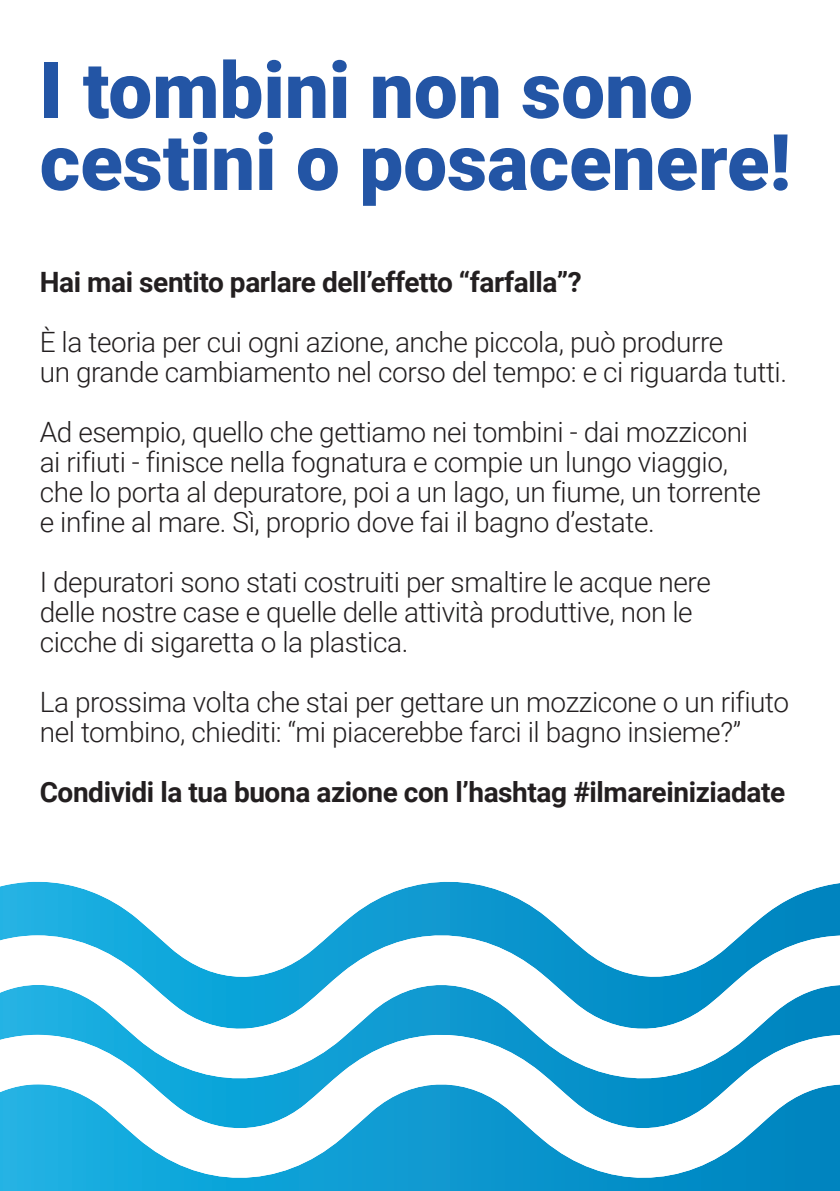
<style>
.page{position:relative;width:840px;height:1191px;background:#fff}
.page>*{position:absolute;margin:0;border:0;box-sizing:border-box;transform-origin:0 0}
.t1{font:900 78px/72px "Roboto";color:#2355a5}
.t2{font:300 28px/30px "Roboto";letter-spacing:-.015em;color:#231f20}
.t3{font:700 28px "Roboto";letter-spacing:-.015em;color:#231f20}
</style>
<div class="page">
<svg style="left:0;top:881px;width:839px;height:41px"></svg>
<svg style="left:0;top:923px;width:839px;height:98px"></svg>
<svg style="left:0;top:1022px;width:839px;height:169px"></svg>
<h1 class="t1" style="left:40px;top:51px;width:752px">I tombini non sono cestini o posacenere!</h1>
<p class="t3" style="left:40px;top:263px;width:543px">Hai mai sentito parlare dell’effetto “farfalla”?</p>
<p class="t2" style="left:40px;top:326px;width:748px">È la teoria per cui ogni azione, anche piccola, può produrre<br>un grande cambiamento nel corso del tempo: e ci riguarda tutti.</p>
<p class="t2" style="left:40px;top:416px;width:722px">Ad esempio, quello che gettiamo nei tombini - dai mozziconi ai rifiuti - finisce nella fognatura e compie un lungo viaggio, che lo porta al depuratore, poi a un lago, un fiume, un torrente e infine al mare. Sì, proprio dove fai il bagno d’estate.</p>
<p class="t2" style="left:40px;top:566px;width:672px">I depuratori sono stati costruiti per smaltire le acque nere delle nostre case e quelle delle attività produttive, non le cicche di sigaretta o la plastica.</p>
<p class="t2" style="left:40px;top:686px;width:750px">La prossima volta che stai per gettare un mozzicone o un rifiuto nel tombino, chiediti: “mi piacerebbe farci il bagno insieme?”</p>
<p class="t3" style="left:40px;top:772px;width:746px">Condividi la tua buona azione con l’hashtag #ilmareiniziadate</p>
</div>
